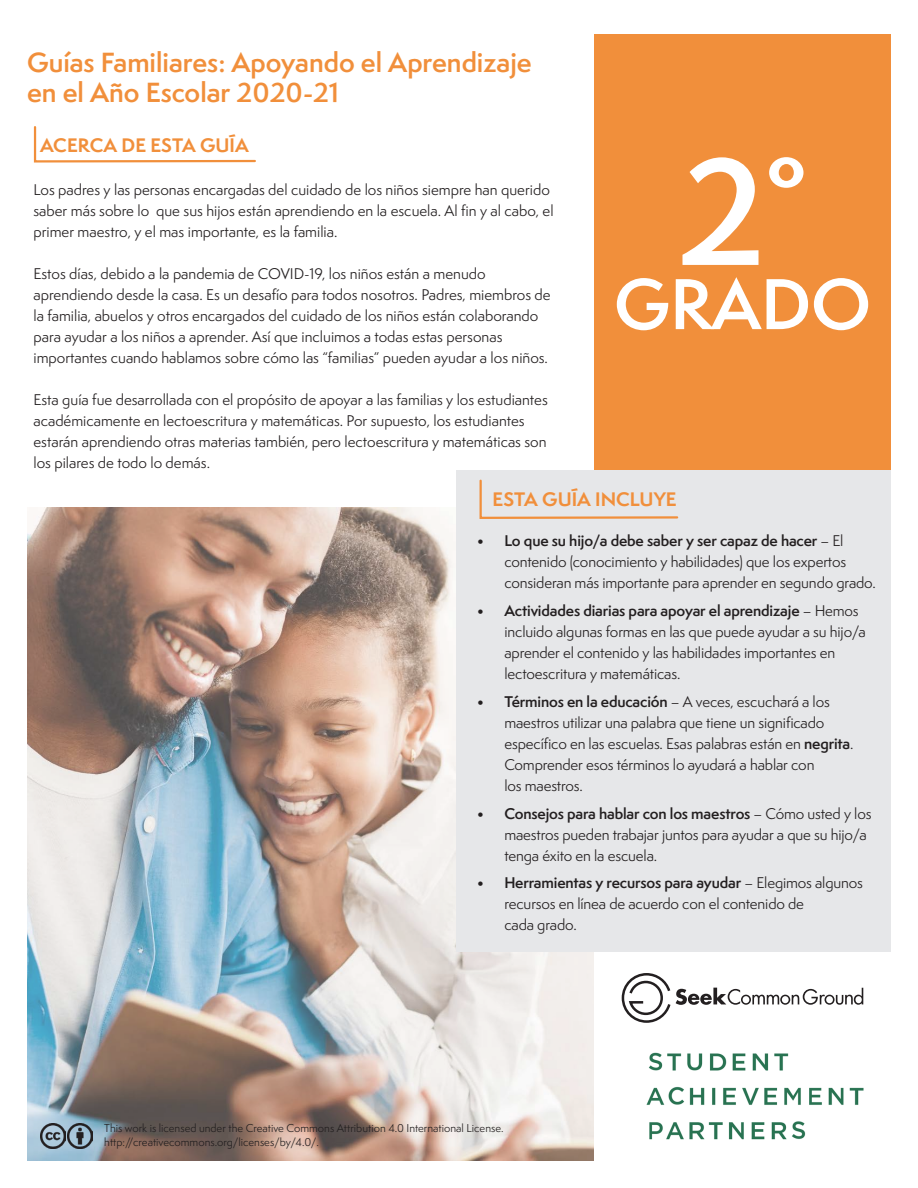
<style>
.page{position:relative;width:918px;height:1188px;background:#fff}
.page>*{position:absolute;margin:0;border:0;box-sizing:border-box;transform-origin:0 0}
.t1{font:600 141px "Semplicita Pro";color:#fff}
.t2{font:600 66px "Semplicita Pro";color:#fff}
.t3{font:600 25.5px/30.6px "Semplicita Pro";color:#f18f3b}
.t4{font:700 18px "Semplicita Pro";color:#f18f3b}
.t5{font:14.25px/21px "Semplicita Pro";letter-spacing:-.005em;color:#231f20}
.t6{font:10.5px "Semplicita Pro";color:#231f20}
.s1{font-weight:600}
</style>
<div class="page">
<img style="left:27px;top:508px;width:567px;height:653px">
<div style="left:594px;top:34px;width:297px;height:489px;background:#f18f3b"></div>
<div style="left:457px;top:471px;width:434px;height:481px;background:#e6e7e9"></div>
<svg style="left:621px;top:973px;width:242px;height:50px"></svg>
<svg style="left:33px;top:126px;width:223px;height:37px"></svg>
<svg style="left:479px;top:479px;width:200px;height:40px"></svg>
<img style="left:40px;top:1123px;width:52px;height:25px">
<img style="left:646px;top:1052px;width:218px;height:88px">
<h1 class="t3" style="left:27px;top:46px;width:506px">Guías Familiares: Apoyando el Aprendizaje en el Año Escolar 2020-21</h1>
<h2 class="t4" style="left:40px;top:132px;width:210px">ACERCA DE ESTA GUÍA</h2>
<p class="t5" style="left:33px;top:178px;width:522px">Los padres y las personas encargadas del cuidado de los niños siempre han querido saber más sobre lo que sus hijos están aprendiendo en la escuela. Al fin y al cabo, el primer maestro, y el mas importante, es la familia.</p>
<p class="t5" style="left:33px;top:262px;width:519px">Estos días, debido a la pandemia de COVID-19, los niños están a menudo aprendiendo desde la casa. Es un desafío para todos nosotros. Padres, miembros de la familia, abuelos y otros encargados del cuidado de los niños están colaborando para ayudar a los niños a aprender. Así que incluimos a todas estas personas importantes cuando hablamos sobre cómo las “familias” pueden ayudar a los niños.</p>
<p class="t5" style="left:33px;top:388px;width:516px">Esta guía fue desarrollada con el propósito de apoyar a las familias y los estudiantes académicamente en lectoescritura y matemáticas. Por supuesto, los estudiantes estarán aprendiendo otras materias también, pero lectoescritura y matemáticas son los pilares de todo lo demás.</p>
<p class="t1" style="left:678px;top:109px;width:130px">2<sup>º</sup></p>
<p class="t2" style="left:614px;top:256px;width:258px">GRADO</p>
<p class="t4" style="left:493px;top:486px;width:186px">ESTA GUÍA INCLUYE</p>
<p class="t5" style="left:504px;top:530px;width:373px;text-indent:-27px"><span class="s1">• Lo que su hijo/a debe saber y ser capaz de hacer</span> – El contenido (conocimiento y habilidades) que los expertos consideran más importante para aprender en segundo grado.</p>
<p class="t5" style="left:504px;top:600px;width:363px;text-indent:-27px"><span class="s1">• Actividades diarias para apoyar el aprendizaje</span> – Hemos incluido algunas formas en las que puede ayudar a su hijo/a aprender el contenido y las habilidades importantes en lectoescritura y matemáticas.</p>
<p class="t5" style="left:504px;top:691px;width:351px;text-indent:-27px"><span class="s1">• Términos en la educación</span> – A veces, escuchará a los maestros utilizar una palabra que tiene un significado específico en las escuelas. Esas palabras están en <span class="s1">negrita</span>.<br>Comprender esos términos lo ayudará a hablar con<br>los maestros.</p>
<p class="t5" style="left:504px;top:803px;width:369px;text-indent:-27px"><span class="s1">• Consejos para hablar con los maestros</span> – Cómo usted y los maestros pueden trabajar juntos para ayudar a que su hijo/a tenga éxito en la escuela.</p>
<p class="t5" style="left:504px;top:872px;width:360px;text-indent:-27px"><span class="s1">• Herramientas y recursos para ayudar</span> – Elegimos algunos recursos en línea de acuerdo con el contenido de<br>cada grado.</p>
<p class="t6" style="left:104px;top:1120px;width:401px">This work is licensed under the Creative Commons Attribution 4.0 International License.</p>
<p class="t6" style="left:104px;top:1135px;width:216px">http://creativecommons.org/licenses/by/4.0/.</p>
</div>
